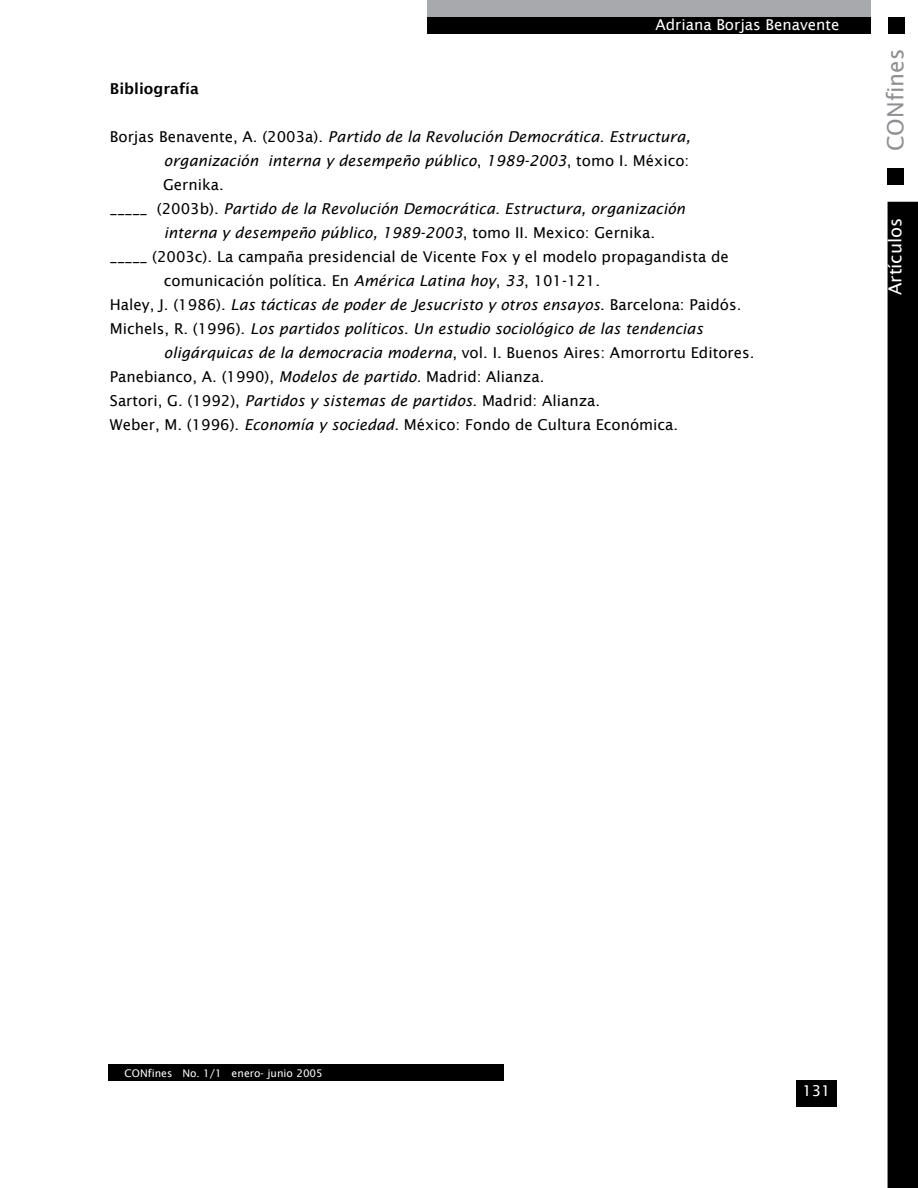
<style>
.page{position:relative;width:918px;height:1188px;background:#fff}
.page>*{position:absolute;margin:0;border:0;box-sizing:border-box;transform-origin:0 0}
.t1{font:22.5px "Lucida Sans";color:#8d8f92}
.t2{font:18px "Lucida Sans";color:#fff}
.t3{font:italic 15px "Lucida Sans";color:#000}
.t4{font:15px "Lucida Sans";color:#000}
.t5{font:15px "Lucida Sans";color:#fff}
.t6{font:600 15px "Lucida Sans";color:#000}
.t7{font:10.5px "Lucida Sans";color:#fff}
.s1{font-style:normal}
.s2{font-style:italic}
</style>
<div class="page">
<div style="left:796px;top:1080px;width:41px;height:27px;background:#000"></div>
<div style="left:108px;top:1064px;width:396px;height:17px;background:#000"></div>
<div style="left:427px;top:17px;width:444px;height:17px;background:#000"></div>
<div style="left:427px;top:0;width:444px;height:17px;background:#a7a9ac"></div>
<div style="left:888px;top:17px;width:17px;height:17px;background:#000"></div>
<div style="left:888px;top:202px;width:30px;height:986px;background:#000"></div>
<div style="left:888px;top:168px;width:16px;height:17px;background:#000"></div>
<p class="t5" style="left:656px;top:16px;width:186px">Adriana Borjas Benavente</p>
<p class="t6" style="left:110px;top:80px;width:91px">Bibliografía</p>
<p class="t3" style="left:110px;top:128px;width:582px"><span class="s1">Borjas Benavente, A. (2003a).</span> Partido de la Revolución Democrática. Estructura,</p>
<p class="t3" style="left:164px;top:152px;width:527px">organización interna y desempeño público<span class="s1">,</span> 1989-2003<span class="s1">, tomo I. México:</span></p>
<p class="t4" style="left:163px;top:176px;width:62px">Gernika.</p>
<p class="t3" style="left:110px;top:200px;width:577px"><span class="s1">_____ (2003b).</span> Partido de la Revolución Democrática. Estructura, organización</p>
<p class="t3" style="left:164px;top:224px;width:493px">interna y desempeño público, 1989-2003<span class="s1">, tomo II. Mexico: Gernika.</span></p>
<p class="t4" style="left:110px;top:248px;width:620px">_____ (2003c). La campaña presidencial de Vicente Fox y el modelo propagandista de</p>
<p class="t4" style="left:164px;top:272px;width:438px">comunicación política. En <span class="s2">América Latina hoy</span>, <span class="s2">33</span>, 101-121.</p>
<p class="t3" style="left:110px;top:296px;width:633px"><span class="s1">Haley, J. (1986).</span> Las tácticas de poder de Jesucristo y otros ensayos<span class="s1">. Barcelona: Paidós.</span></p>
<p class="t3" style="left:110px;top:320px;width:595px"><span class="s1">Michels, R. (1996).</span> Los partidos políticos. Un estudio sociológico de las tendencias</p>
<p class="t4" style="left:164px;top:344px;width:592px"><span class="s2">oligárquicas de la democracia moderna</span>, vol. I. Buenos Aires: Amorrortu Editores.</p>
<p class="t4" style="left:110px;top:368px;width:436px">Panebianco, A. (1990), <span class="s2">Modelos de partido</span>. Madrid: Alianza.</p>
<p class="t4" style="left:110px;top:392px;width:492px">Sartori, G. (1992), <span class="s2">Partidos y sistemas de partidos</span>. Madrid: Alianza.</p>
<p class="t4" style="left:110px;top:416px;width:570px">Weber, M. (1996). <span class="s2">Economía y sociedad</span>. México: Fondo de Cultura Económica.</p>
<h1 class="t1" style="left:883px;top:151px;width:104px;rotate:-90deg">CONfines</h1>
<p class="t2" style="left:885px;top:295px;width:79px;rotate:-90deg">Artículos</p>
<p class="t7" style="left:125px;top:1067px;width:200px">CONfines No. 1/1 enero- junio 2005</p>
<p class="t5" style="left:802px;top:1082px;width:30px">131</p>
</div>
